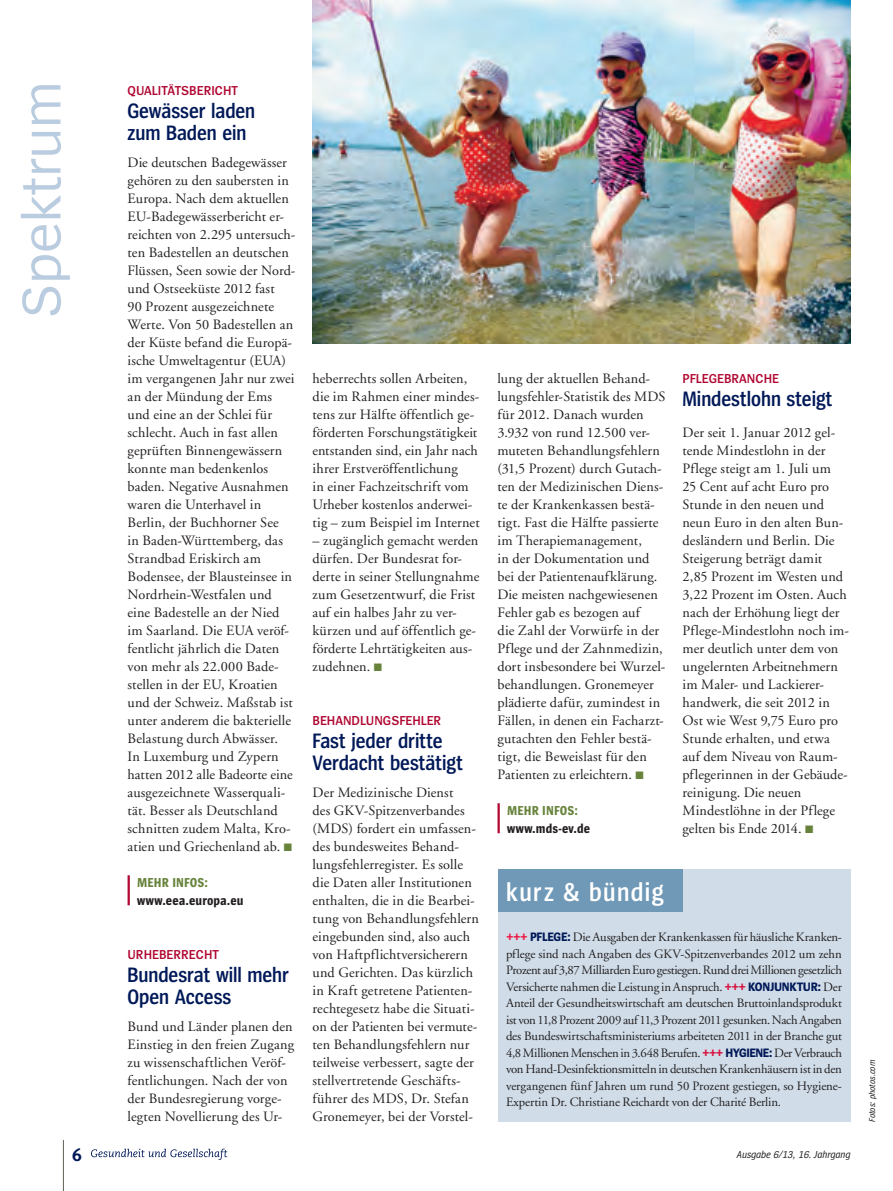
<style>
.page{position:relative;width:893px;height:1191px;background:#fff}
.page>*{position:absolute;margin:0;border:0;box-sizing:border-box;transform-origin:0 0}
.t1{font:57px "Spiegel";color:#baccdf}
.t2{font:600 27px "Spiegel Cd";letter-spacing:.05em;color:#fff}
.Spektrum_Head_GG-bla{font:600 21.75px/22.5px "Spiegel Cd";letter-spacing:-.005em;color:#011958}
.Spektrum_Fließ_Flatt{font:14.25px/18px "GG Garamond";letter-spacing:.01em;color:#231f20}
.Spektrum_Dachzeile{font:600 13.5px "Spiegel";color:#b00630}
.Mehr_Infos{font:700 13.5px "Spiegel Cd";letter-spacing:.01em;color:#231f20}
.Mehr_Infos-2{font:700 13.5px "Spiegel Cd";letter-spacing:.01em;color:#67833b}
.Box_Body_Block{font:12.75px/16.5px "GG Garamond";letter-spacing:-.01em;color:#231f20;text-align:justify}
.t3{font:italic 10.5px "Spiegel Cd";color:#231f20}
.allg-Fotocredits{font:italic 9px "Spiegel Cd";color:#231f20}
.s1{color:#67833b}
.s2{font-family:"Spiegel";font-weight:700;color:#ed1845}
.s3{font-family:"Spiegel";font-weight:700;color:#011958}
.s4{font-family:"Spiegel";font-weight:700;color:#d7123e}
</style>
<div class="page">
<hr style="left:63px;top:1140px;width:1px;height:51px;background:#606155">
<svg style="left:91px;top:1148px;width:136px;height:11px"></svg>
<img style="left:313px;top:0;width:537px;height:343px">
<div style="left:497px;top:869px;width:353px;height:252px;background:#d0dde9"></div>
<div style="left:497px;top:869px;width:185px;height:42px;background:#6f99b7"></div>
<hr style="left:128px;top:875px;width:2px;height:30px;background:#b00630">
<hr style="left:497px;top:803px;width:3px;height:30px;background:#b00630">
<p class="t1" style="left:13px;top:318px;width:239px;rotate:-90deg">Spektrum</p>
<p class="Spektrum_Dachzeile" style="left:128px;top:84px;width:112px">QUALITÄTSBERICHT</p>
<p class="Spektrum_Head_GG-bla" style="left:128px;top:100px;width:129px">Gewässer laden zum Baden ein</p>
<p class="Spektrum_Fließ_Flatt" style="left:128px;top:153px;width:169px">Die deutschen Badegewässer gehören zu den saubersten in<br>Europa. Nach dem aktuellen<br>EU-Badegewässerbericht er&shy;reichten von 2.295 untersuch&shy;ten Badestellen an deutschen<br>Flüssen, Seen sowie der Nord&shy;und Ostseeküste 2012 fast<br>90 Prozent ausgezeichnete<br>Werte. Von 50 Badestellen an der Küste befand die Europä&shy;ische Umweltagentur (EUA) im vergangenen Jahr nur zwei an der Mündung der Ems und eine an der Schlei für schlecht. Auch in fast allen geprüften Binnengewässern konnte man bedenkenlos baden. Negative Ausnahmen waren die Unterhavel in<br>Berlin, der Buchhorner See<br>in Baden-Württemberg, das<br>Strandbad Eriskirch am<br>Bodensee, der Blausteinsee in<br>Nordrhein-Westfalen und eine Badestelle an der Nied im Saarland. Die EUA veröf&shy;fentlicht jährlich die Daten von mehr als 22.000 Bade&shy;stellen in der EU, Kroatien und der Schweiz. Maßstab ist unter anderem die bakterielle<br>Belastung durch Abwässer.<br>In Luxemburg und Zypern hatten 2012 alle Badeorte eine ausgezeichnete Wasserquali&shy;tät. Besser als Deutschland schnitten zudem Malta, Kro&shy;atien und Griechenland ab. <span class="s1">√</span></p>
<p class="Mehr_Infos-2" style="left:137px;top:876px;width:72px">MEHR INFOS:</p>
<p class="Mehr_Infos" style="left:137px;top:894px;width:108px">www.eea.europa.eu</p>
<p class="Spektrum_Dachzeile" style="left:128px;top:948px;width:93px">URHEBERRECHT</p>
<p class="Spektrum_Head_GG-bla" style="left:128px;top:964px;width:163px">Bundesrat will mehr<br>Open Access</p>
<p class="Spektrum_Fließ_Flatt" style="left:128px;top:1017px;width:168px">Bund und Länder planen den<br>Einstieg in den freien Zugang zu wissenschaftlichen Veröf&shy;fentlichungen. Nach der von der Bundesregierung vorge&shy;legten Novellierung des Ur-</p>
<p class="Spektrum_Fließ_Flatt" style="left:313px;top:369px;width:169px">heberrechts sollen Arbeiten, die im Rahmen einer mindes&shy;tens zur Hälfte öffentlich ge&shy;förderten Forschungstätigkeit entstanden sind, ein Jahr nach ihrer Erstveröffentlichung<br>in einer Fachzeitschrift vom<br>Urheber kostenlos anderwei&shy;tig – zum Beispiel im Internet</p>
<p class="Spektrum_Fließ_Flatt" style="left:313px;top:531px;width:168px">– zugänglich gemacht werden dürfen. Der Bundesrat for&shy;derte in seiner Stellungnahme zum Gesetzentwurf, die Frist auf ein halbes Jahr zu ver&shy;kürzen und auf öffentlich ge&shy;förderte Lehrtätigkeiten aus&shy;zudehnen. <span class="s1">√</span></p>
<p class="Spektrum_Dachzeile" style="left:313px;top:714px;width:130px">BEHANDLUNGSFEHLER</p>
<p class="Spektrum_Head_GG-bla" style="left:313px;top:730px;width:152px">Fast jeder dritte<br>Verdacht bestätigt</p>
<p class="Spektrum_Fließ_Flatt" style="left:313px;top:783px;width:168px">Der Medizinische Dienst<br>des GKV-Spitzenverbandes (MDS) fordert ein umfassen&shy;des bundesweites Behand&shy;lungsfehlerregister. Es solle die Daten aller Institutionen enthalten, die in die Bearbei&shy;tung von Behandlungsfehlern eingebunden sind, also auch von Haftpflichtversicherern und Gerichten. Das kürzlich in Kraft getretene Patienten&shy;rechtegesetz habe die Situati&shy;on der Patienten bei vermute&shy;ten Behandlungsfehlern nur teilweise verbessert, sagte der stellvertretende Geschäfts&shy;führer des MDS, Dr. Stefan<br>Gronemeyer, bei der Vorstel-</p>
<p class="Spektrum_Fließ_Flatt" style="left:497px;top:369px;width:169px">lung der aktuellen Behand&shy;lungsfehler-Statistik des MDS für 2012. Danach wurden<br>3.932 von rund 12.500 ver&shy;muteten Behandlungsfehlern (31,5 Prozent) durch Gutach&shy;ten der Medizinischen Diens&shy;te der Krankenkassen bestä&shy;tigt. Fast die Hälfte passierte im Therapiemanagement,<br>in der Dokumentation und bei der Patientenaufklärung.<br>Die meisten nachgewiesenen<br>Fehler gab es bezogen auf<br>die Zahl der Vorwürfe in der<br>Pflege und der Zahnmedizin, dort insbesondere bei Wurzel&shy;behandlungen. Gronemeyer plädierte dafür, zumindest in<br>Fällen, in denen ein Facharzt&shy;gutachten den Fehler bestä&shy;tigt, die Beweislast für den<br>Patienten zu erleichtern. <span class="s1">√</span></p>
<p class="Mehr_Infos-2" style="left:507px;top:804px;width:72px">MEHR INFOS:</p>
<p class="Mehr_Infos" style="left:507px;top:822px;width:85px">www.mds-ev.de</p>
<p class="Spektrum_Dachzeile" style="left:682px;top:372px;width:98px">PFLEGEBRANCHE</p>
<p class="Spektrum_Head_GG-bla" style="left:682px;top:388px;width:152px">Mindestlohn steigt</p>
<p class="Spektrum_Fließ_Flatt" style="left:682px;top:423px;width:168px">Der seit 1. Januar 2012 gel&shy;tende Mindestlohn in der<br>Pflege steigt am 1. Juli um<br>25 Cent auf acht Euro pro<br>Stunde in den neuen und neun Euro in den alten Bun&shy;desländern und Berlin. Die<br>Steigerung beträgt damit<br>2,85 Prozent im Westen und<br>3,22 Prozent im Osten. Auch nach der Erhöhung liegt der<br>Pflege-Mindestlohn noch im&shy;mer deutlich unter dem von ungelernten Arbeitnehmern im Maler- und Lackierer&shy;handwerk, die seit 2012 in<br>Ost wie West 9,75 Euro pro<br>Stunde erhalten, und etwa auf dem Niveau von Raum&shy;pflegerinnen in der Gebäude&shy;reinigung. Die neuen<br>Mindestlöhne in der Pflege gelten bis Ende 2014. <span class="s1">√</span></p>
<p class="t2" style="left:506px;top:878px;width:160px">kurz &amp; bündig</p>
<p class="Box_Body_Block" style="left:506px;top:929px;width:337px"><span class="s2">+++</span> <span class="s3">PFLEGE:</span> Die Ausgaben der Krankenkassen für häusliche Kranken&shy;pflege sind nach Angaben des GKV-Spitzenverbandes 2012 um zehn Prozent auf 3,87 Milliarden Euro gestiegen. Rund drei Millionen gesetzlich Versicherte nahmen die Leistung in Anspruch. <span class="s4">+++</span> <span class="s3">KONJUNKTUR:</span> Der Anteil der Gesundheitswirtschaft am deutschen Bruttoinlandsprodukt ist von 11,8 Prozent 2009 auf 11,3 Prozent 2011 gesunken. Nach Angaben des Bundeswirtschaftsministeriums arbeiteten 2011 in der Branche gut 4,8 Millionen Menschen in 3.648 Berufen. <span class="s4">+++</span> <span class="s3">HYGIENE:</span> Der Verbrauch von Hand-Desinfektionsmitteln in deutschen Krankenhäusern ist in den vergangenen fünf Jahren um rund 50 Prozent gestiegen, so Hygiene-Expertin Dr. Christiane Reichardt von der Charité Berlin.</p>
<p class="t3" style="left:737px;top:1149px;width:115px">Ausgabe 6/13, 16. Jahrgang</p>
<p class="allg-Fotocredits" style="left:868px;top:1121px;width:63px;rotate:-90deg">Fotos: photos.com</p>
</div>
